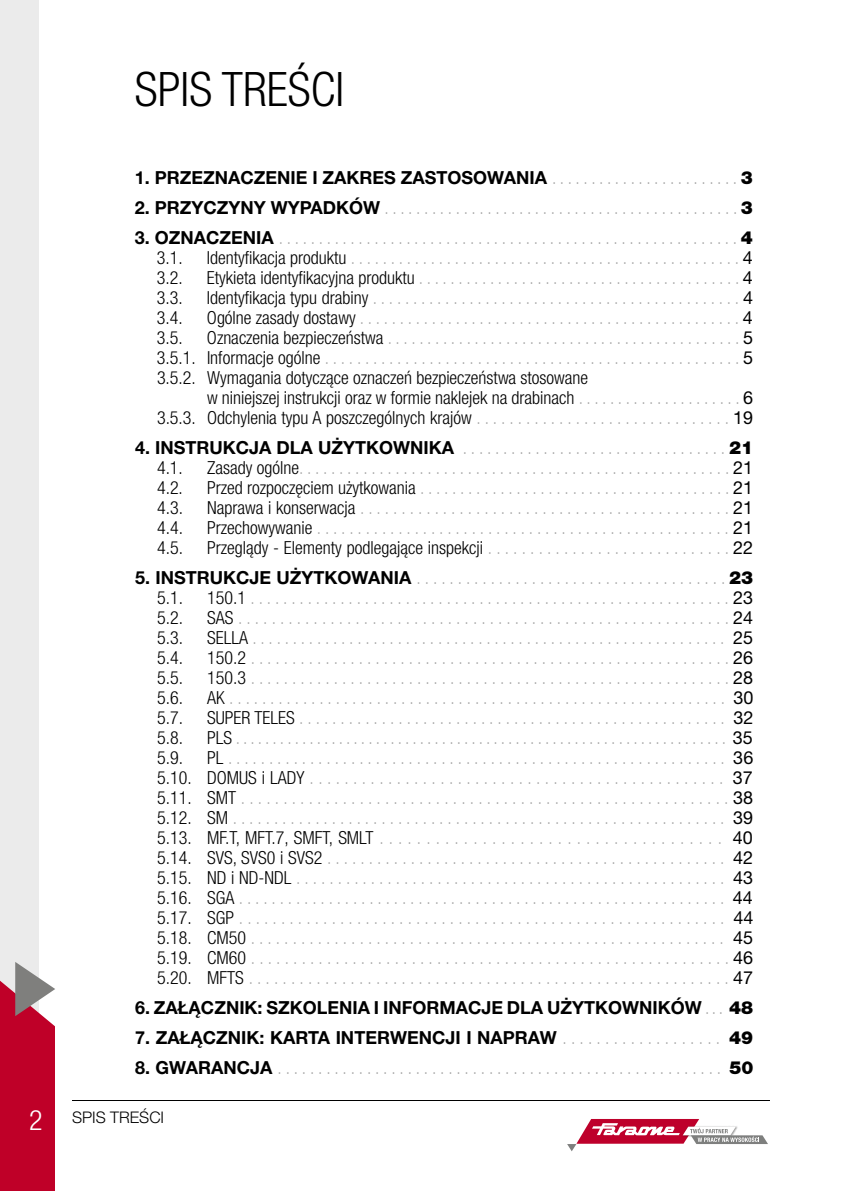
<style>
.page{position:relative;width:842px;height:1191px;background:#fff}
.page>*{position:absolute;margin:0;border:0;box-sizing:border-box;transform-origin:0 0}
.t1{font:300 condensed 47.6px "Helvetica Neue LT Pro";color:#000}
.t2{font:300 condensed 28px "Helvetica Neue LT Pro";color:#fff}
.t3{font:300 condensed 18px/20px "Helvetica Neue LT Pro";color:#aaa}
.t4{font:300 condensed 18px/20px "Helvetica Neue LT Pro";color:#000;text-align:justify}
.t5{font:700 18px "Helvetica Neue LT Pro";color:#000}
.t6{font:300 16px "Helvetica Neue LT Pro";color:#000}
.s1{font-weight:300;font-stretch:condensed;color:#aaa}
.s2{font-weight:900}
.s3{font-weight:700;font-stretch:normal;color:#000}
.s4{font-weight:900;font-stretch:normal;color:#000}
.s5{color:#000}
.s6{font-weight:400;font-stretch:normal;color:#000}
.s7{color:#aaa}
.s8{font-weight:400;font-stretch:normal}
</style>
<div class="page">
<svg style="left:567px;top:1119px;width:201px;height:32px"></svg>
<hr style="left:72px;top:1100px;width:698px;height:1px;background:#000">
<div style="left:0;top:0;width:39px;height:1111px;background:#ebebeb"></div>
<svg style="left:0;top:962px;width:55px;height:229px;background:#bf2545"></svg>
<h2 class="t2" style="left:29px;top:1104px;width:15px">2</h2>
<h1 class="t1" style="left:135px;top:62px;width:211px">SPIS TREŚCI</h1>
<p class="t5" style="left:135px;top:166px;width:619px">1. PRZEZNACZENIE I ZAKRES ZASTOSOWANIA <span class="s1">. . . . . . . . . . . . . . . . . . . . . . . .</span> <span class="s2">3</span></p>
<p class="t3" style="left:135px;top:197px;width:619px"><span class="s3">2. PRZYCZYNY WYPADKÓW</span> . . . . . . . . . . . . . . . . . . . . . . . . . . . . . . . . . . . . . . . . . . . . . <span class="s4">3</span></p>
<p class="t3" style="left:157px;top:227px;width:597px;text-indent:-22px"><span class="s3">3. OZNACZENIA</span> . . . . . . . . . . . . . . . . . . . . . . . . . . . . . . . . . . . . . . . . . . . . . . . . . . . . . . . . . . <span class="s4">4<br></span><span class="s5">3.1.</span></p>
<p class="t3" style="left:207px;top:247px;width:547px"><span class="s5">Identyfikacja produktu</span> . . . . . . . . . . . . . . . . . . . . . . . . . . . . . . . . . . . . . . . . . . . . . . . . . <span class="s6">4</span></p>
<p class="t4" style="left:157px;top:267px;width:27px">3.2.</p>
<p class="t3" style="left:207px;top:267px;width:547px"><span class="s5">Etykieta identyfikacyjna produktu</span> . . . . . . . . . . . . . . . . . . . . . . . . . . . . . . . . . . . . . . . . . <span class="s6">4</span></p>
<p class="t4" style="left:157px;top:287px;width:27px">3.3.</p>
<p class="t3" style="left:207px;top:287px;width:547px"><span class="s5">Identyfikacja typu drabiny</span> . . . . . . . . . . . . . . . . . . . . . . . . . . . . . . . . . . . . . . . . . . . . . . <span class="s6">4</span></p>
<p class="t4" style="left:157px;top:307px;width:27px">3.4.</p>
<p class="t3" style="left:207px;top:307px;width:547px"><span class="s5">Ogólne zasady dostawy</span> . . . . . . . . . . . . . . . . . . . . . . . . . . . . . . . . . . . . . . . . . . . . . . . . <span class="s6">4</span></p>
<p class="t4" style="left:157px;top:327px;width:27px">3.5.</p>
<p class="t4" style="left:157px;top:327px;width:597px;text-indent:50px">Oznaczenia bezpieczeństwa <span class="s7">. . . . . . . . . . . . . . . . . . . . . . . . . . . . . . . . . . . . . . . . . . . . .</span> <span class="s8">5<br></span>3.5.1. Informacje ogólne <span class="s7">. . . . . . . . . . . . . . . . . . . . . . . . . . . . . . . . . . . . . . . . . . . . . . . . . . . .</span> <span class="s8">5<br></span>3.5.2. Wymagania dotyczące oznaczeń bezpieczeństwa stosowane</p>
<p class="t4" style="left:157px;top:387px;width:597px;text-align:right">w niniejszej instrukcji oraz w formie naklejek na drabinach <span class="s7">. . . . . . . . . . . . . . . . . . . . .</span> <span class="s8">6<br></span>3.5.3. Odchylenia typu A poszczególnych krajów <span class="s7">. . . . . . . . . . . . . . . . . . . . . . . . . . . . . . .</span> <span class="s8">19</span></p>
<p class="t3" style="left:157px;top:437px;width:597px;text-indent:-22px"><span class="s3">4. INSTRUKCJA DLA UŻYTKOWNIKA</span> . . . . . . . . . . . . . . . . . . . . . . . . . . . . . . . . . <span class="s4">21<br></span><span class="s5">4.1.</span></p>
<p class="t3" style="left:207px;top:457px;width:547px"><span class="s5">Zasady ogólne</span>. . . . . . . . . . . . . . . . . . . . . . . . . . . . . . . . . . . . . . . . . . . . . . . . . . . . . . <span class="s6">21</span></p>
<p class="t4" style="left:157px;top:477px;width:27px">4.2.</p>
<p class="t3" style="left:207px;top:477px;width:547px"><span class="s5">Przed rozpoczęciem użytkowania</span> . . . . . . . . . . . . . . . . . . . . . . . . . . . . . . . . . . . . . . . <span class="s6">21</span></p>
<p class="t4" style="left:157px;top:497px;width:27px">4.3.</p>
<p class="t3" style="left:207px;top:497px;width:547px"><span class="s5">Naprawa i konserwacja</span> . . . . . . . . . . . . . . . . . . . . . . . . . . . . . . . . . . . . . . . . . . . . . <span class="s6">21</span></p>
<p class="t4" style="left:157px;top:517px;width:27px">4.4.</p>
<p class="t3" style="left:207px;top:517px;width:547px"><span class="s5">Przechowywanie</span> . . . . . . . . . . . . . . . . . . . . . . . . . . . . . . . . . . . . . . . . . . . . . . . . . . . <span class="s6">21</span></p>
<p class="t4" style="left:157px;top:537px;width:27px">4.5.</p>
<p class="t4" style="left:207px;top:537px;width:547px">Przeglądy - Elementy podlegające inspekcji <span class="s7">. . . . . . . . . . . . . . . . . . . . . . . . . . . . .</span> <span class="s8">22</span></p>
<p class="t3" style="left:157px;top:567px;width:597px;text-indent:-22px"><span class="s3">5. INSTRUKCJE UŻYTKOWANIA</span> . . . . . . . . . . . . . . . . . . . . . . . . . . . . . . . . . . . . . . <span class="s4">23<br></span><span class="s5">5.1.</span></p>
<p class="t3" style="left:207px;top:587px;width:547px"><span class="s5">150.1</span> . . . . . . . . . . . . . . . . . . . . . . . . . . . . . . . . . . . . . . . . . . . . . . . . . . . . . . . . . . . <span class="s6">23</span></p>
<p class="t4" style="left:157px;top:607px;width:27px">5.2.</p>
<p class="t3" style="left:207px;top:607px;width:547px"><span class="s5">SAS</span> . . . . . . . . . . . . . . . . . . . . . . . . . . . . . . . . . . . . . . . . . . . . . . . . . . . . . . . . . . . <span class="s6">24</span></p>
<p class="t4" style="left:157px;top:627px;width:27px">5.3.</p>
<p class="t3" style="left:207px;top:627px;width:547px"><span class="s5">SELLA</span> . . . . . . . . . . . . . . . . . . . . . . . . . . . . . . . . . . . . . . . . . . . . . . . . . . . . . . . . . . . <span class="s6">25</span></p>
<p class="t4" style="left:157px;top:647px;width:27px">5.4.</p>
<p class="t3" style="left:207px;top:647px;width:547px"><span class="s5">150.2</span> . . . . . . . . . . . . . . . . . . . . . . . . . . . . . . . . . . . . . . . . . . . . . . . . . . . . . . . . . . <span class="s6">26</span></p>
<p class="t4" style="left:157px;top:667px;width:27px">5.5.</p>
<p class="t3" style="left:207px;top:667px;width:547px"><span class="s5">150.3</span> . . . . . . . . . . . . . . . . . . . . . . . . . . . . . . . . . . . . . . . . . . . . . . . . . . . . . . . . . . <span class="s6">28</span></p>
<p class="t4" style="left:157px;top:687px;width:27px">5.6.</p>
<p class="t3" style="left:207px;top:687px;width:548px"><span class="s5">AK</span> . . . . . . . . . . . . . . . . . . . . . . . . . . . . . . . . . . . . . . . . . . . . . . . . . . . . . . . . . . . . . <span class="s6">30</span></p>
<p class="t4" style="left:157px;top:707px;width:27px">5.7.</p>
<p class="t3" style="left:207px;top:707px;width:548px"><span class="s5">SUPER TELES</span> . . . . . . . . . . . . . . . . . . . . . . . . . . . . . . . . . . . . . . . . . . . . . . . . . . . . <span class="s6">32</span></p>
<p class="t4" style="left:157px;top:727px;width:27px">5.8.</p>
<p class="t3" style="left:207px;top:727px;width:547px"><span class="s5">PLS</span> . . . . . . . . . . . . . . . . . . . . . . . . . . . . . . . . . . . . . . . . . . . . . . . . . . . . . . . . . . . . . . . . . . . <span class="s6">35</span></p>
<p class="t4" style="left:157px;top:747px;width:27px">5.9.</p>
<p class="t3" style="left:157px;top:747px;width:598px;text-align:justify;text-indent:50px"><span class="s5">PL</span> . . . . . . . . . . . . . . . . . . . . . . . . . . . . . . . . . . . . . . . . . . . . . . . . . . . . . . . . . . . . . <span class="s6">36<br></span><span class="s5">5.10. DOMUS i LADY</span> . . . . . . . . . . . . . . . . . . . . . . . . . . . . . . . . . . . . . . . . . . . . . . . . <span class="s6">37<br></span><span class="s5">5.11. SMT</span> . . . . . . . . . . . . . . . . . . . . . . . . . . . . . . . . . . . . . . . . . . . . . . . . . . . . . . . . . . <span class="s6">38<br></span><span class="s5">5.12. SM</span> . . . . . . . . . . . . . . . . . . . . . . . . . . . . . . . . . . . . . . . . . . . . . . . . . . . . . . . . . . . . <span class="s6">39<br></span><span class="s5">5.13. MF.T, MFT.7, SMFT, SMLT</span> . . . . . . . . . . . . . . . . . . . . . . . . . . . . . . . . . . . . . <span class="s6">40<br></span><span class="s5">5.14. SVS, SVS0 i SVS2</span> . . . . . . . . . . . . . . . . . . . . . . . . . . . . . . . . . . . . . . . . . . . . . . . . <span class="s6">42<br></span><span class="s5">5.15. ND i ND-NDL</span> . . . . . . . . . . . . . . . . . . . . . . . . . . . . . . . . . . . . . . . . . . . . . . . . . . . . <span class="s6">43<br></span><span class="s5">5.16. SGA</span> . . . . . . . . . . . . . . . . . . . . . . . . . . . . . . . . . . . . . . . . . . . . . . . . . . . . . . . . . . . . <span class="s6">44<br></span><span class="s5">5.17. SGP</span> . . . . . . . . . . . . . . . . . . . . . . . . . . . . . . . . . . . . . . . . . . . . . . . . . . . . . . . . . . <span class="s6">44<br></span><span class="s5">5.18. CM50</span> . . . . . . . . . . . . . . . . . . . . . . . . . . . . . . . . . . . . . . . . . . . . . . . . . . . . . . . . . <span class="s6">45<br></span><span class="s5">5.19. CM60</span> . . . . . . . . . . . . . . . . . . . . . . . . . . . . . . . . . . . . . . . . . . . . . . . . . . . . . . . . . <span class="s6">46<br></span><span class="s5">5.20. MFTS</span> . . . . . . . . . . . . . . . . . . . . . . . . . . . . . . . . . . . . . . . . . . . . . . . . . . . . . . . . . <span class="s6">47</span></p>
<p class="t5" style="left:135px;top:996px;width:619px">6. ZAŁĄCZNIK: SZKOLENIA I INFORMACJE DLA UŻYTKOWNIKÓW <span class="s1">. . .</span> <span class="s2">48</span></p>
<p class="t5" style="left:135px;top:1026px;width:620px">7. ZAŁĄCZNIK: KARTA INTERWENCJI I NAPRAW <span class="s1">. . . . . . . . . . . . . . . . . . .</span> <span class="s2">49</span></p>
<p class="t3" style="left:135px;top:1057px;width:620px"><span class="s3">8. GWARANCJA</span> . . . . . . . . . . . . . . . . . . . . . . . . . . . . . . . . . . . . . . . . . . . . . . . . . . . . . . . <span class="s4">50</span></p>
<p class="t6" style="left:72px;top:1107px;width:94px">SPIS TREŚCI</p>
</div>
